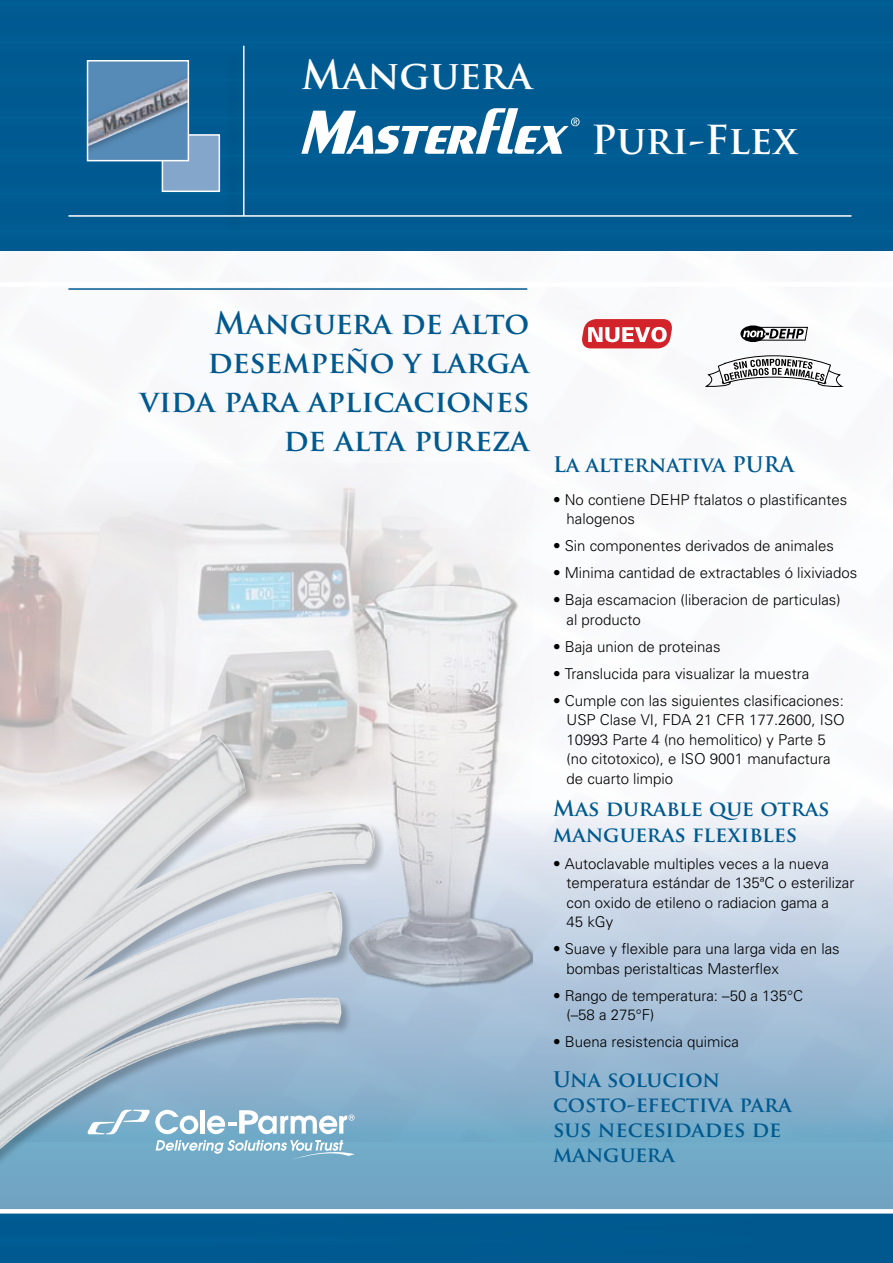
<style>
.page{position:relative;width:893px;height:1263px;background:#fff}
.page>*{position:absolute;margin:0;border:0;box-sizing:border-box;transform-origin:0 0}
.t1{font:700 39px "Trajan Pro";color:#fff}
.t2{font:700 30px/39px "Trajan Pro";color:#00598f;text-align:right}
.t3{font:700 21px/25.2px "Trajan Pro";color:#00598f}
.t4{font:300 15px/19.5px "Univers";color:#000}
</style>
<div class="page">
<svg style="left:0;top:811px;width:893px;height:398px;background:#9fbfd6"></svg>
<hr style="left:68px;top:288px;width:459px;height:2px;background:#00598f">
<div style="left:0;top:0;width:893px;height:250px;background:#005b91"></div>
<div style="left:162px;top:134px;width:58px;height:58px;background:#84a6ca;border:2px solid #fff"></div>
<div style="left:88px;top:61px;width:100px;height:100px;background:#568bb7"></div>
<img style="left:90px;top:78px;width:96px;height:69px">
<div style="left:87px;top:60px;width:102px;height:101px;border:2px solid #fff"></div>
<div style="left:223px;top:46px;width:21px;height:187px;background:#00598e"></div>
<hr style="left:243px;top:46px;width:1px;height:170px;background:#fff">
<div style="left:0;top:1213px;width:893px;height:50px;background:#005a90"></div>
<svg style="left:301px;top:108px;width:279px;height:46px"></svg>
<hr style="left:68px;top:215px;width:783px;height:2px;background:#fff">
<svg style="left:740px;top:325px;width:26px;height:17px"></svg>
<svg style="left:743px;top:327px;width:65px;height:14px"></svg>
<img style="left:0;top:463px;width:532px;height:566px">
<div style="left:0;top:732px;width:386px;height:453px;background:#000;opacity:.23"></div>
<img style="left:0;top:733px;width:375px;height:443px">
<svg style="left:582px;top:319px;width:90px;height:29px"></svg>
<svg style="left:705px;top:355px;width:138px;height:32px"></svg>
<h1 class="t1" style="left:301px;top:51px;width:232px">Manguera</h1>
<h1 class="t1" style="left:591px;top:115px;width:208px">Puri-Flex</h1>
<h2 class="t2" style="left:140px;top:304px;width:391px">Manguera de alto desempeño y larga vida para aplicaciones de alta pureza</h2>
<h3 class="t3" style="left:553px;top:452px;width:243px">La alternativa PURA</h3>
<p class="t4" style="left:566px;top:490px;width:282px;text-indent:-14px">• No contiene DEHP ftalatos o plastificantes halogenos</p>
<p class="t4" style="left:553px;top:536px;width:282px">• Sin componentes derivados de animales</p>
<p class="t4" style="left:553px;top:563px;width:306px">• Minima cantidad de extractables ó lixiviados</p>
<p class="t4" style="left:566px;top:590px;width:276px;text-indent:-14px">• Baja escamacion (liberacion de particulas) al producto</p>
<p class="t4" style="left:553px;top:637px;width:169px">• Baja union de proteinas</p>
<p class="t4" style="left:553px;top:664px;width:258px">• Translucida para visualizar la muestra</p>
<p class="t4" style="left:566px;top:691px;width:280px;text-indent:-14px">• Cumple con las siguientes clasificaciones:<br>USP Clase VI, FDA 21 CFR 177.2600, ISO 10993 Parte 4 (no hemolitico) y Parte 5 (no citotoxico), e ISO 9001 manufactura de cuarto limpio</p>
<h3 class="t3" style="left:553px;top:796px;width:278px">Mas durable que otras mangueras flexibles</h3>
<p class="t4" style="left:566px;top:854px;width:289px;text-indent:-14px">• Autoclavable multiples veces a la nueva temperatura estándar de 135ªC o esterilizar con oxido de etileno o radiacion gama a<br>45 kGy</p>
<p class="t4" style="left:566px;top:939px;width:275px;text-indent:-14px">• Suave y flexible para una larga vida en las bombas peristalticas Masterflex</p>
<p class="t4" style="left:566px;top:986px;width:238px;text-indent:-14px">• Rango de temperatura: –50 a 135°C (–58 a 275°F)</p>
<p class="t4" style="left:553px;top:1032px;width:187px">• Buena resistencia quimica</p>
<h3 class="t3" style="left:553px;top:1067px;width:240px">Una solucion costo-efectiva para sus necesidades de manguera</h3>
</div>
